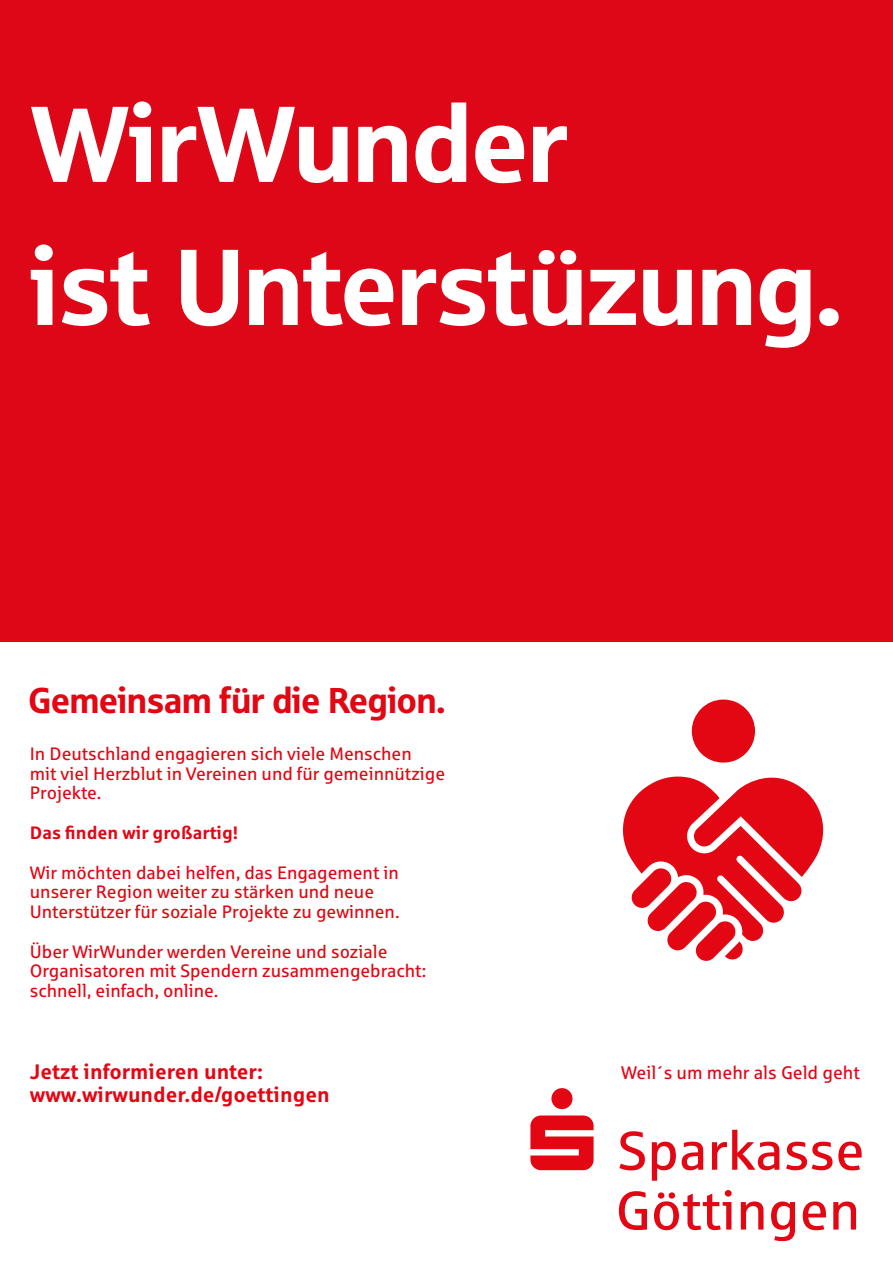
<style>
.page{position:relative;width:893px;height:1263px;background:#fff}
.page>*{position:absolute;margin:0;border:0;box-sizing:border-box;transform-origin:0 0}
.t1{font:108px/142.9px "Sparkasse Head";color:#fff}
.t2{font:54.45px/59.8px "Sparkasse Rg";color:#e30613}
.t3{font:36px "Sparkasse Head";color:#e30613}
.t4{font:700 21px/23.1px "Sparkasse Rg";color:#e30613}
.t5{font:18.3px "Sparkasse Rg";color:#e30613}
.t6{font:18px/19.8px "Sparkasse Rg";color:#e30613}
.t7{font:700 18px "Sparkasse Rg";color:#e30613}
</style>
<div class="page">
<svg style="left:692px;top:699px;width:63px;height:63px"></svg>
<svg style="left:623px;top:776px;width:201px;height:185px"></svg>
<div style="left:0;top:0;width:893px;height:641px;background:#dd0717"></div>
<h1 class="t1" style="left:31px;top:69px;width:813px">WirWunder<br>ist Unterstüzung.</h1>
<h3 class="t3" style="left:29px;top:677px;width:418px">Gemeinsam für die Region.</h3>
<p class="t6" style="left:30px;top:743px;width:417px">In Deutschland engagieren sich viele Menschen<br>mit viel Herzblut in Vereinen und für gemeinnützige<br>Projekte.</p>
<p class="t7" style="left:30px;top:821px;width:210px">Das finden wir großartig!</p>
<p class="t6" style="left:30px;top:862px;width:371px">Wir möchten dabei helfen, das Engagement in unserer Region weiter zu stärken und neue<br>Unterstützer für soziale Projekte zu gewinnen.</p>
<p class="t6" style="left:30px;top:941px;width:398px">Über WirWunder werden Vereine und soziale<br>Organisatoren mit Spendern zusammengebracht: schnell, einfach, online.</p>
<p class="t4" style="left:30px;top:1059px;width:301px">Jetzt informieren unter: www.wirwunder.de/goettingen</p>
<p class="t5" style="left:621px;top:1061px;width:240px">Weil´s um mehr als Geld geht</p>
<h2 class="t2" style="left:615px;top:1119px;width:251px">Sparkasse<br>Göttingen</h2>
</div>
